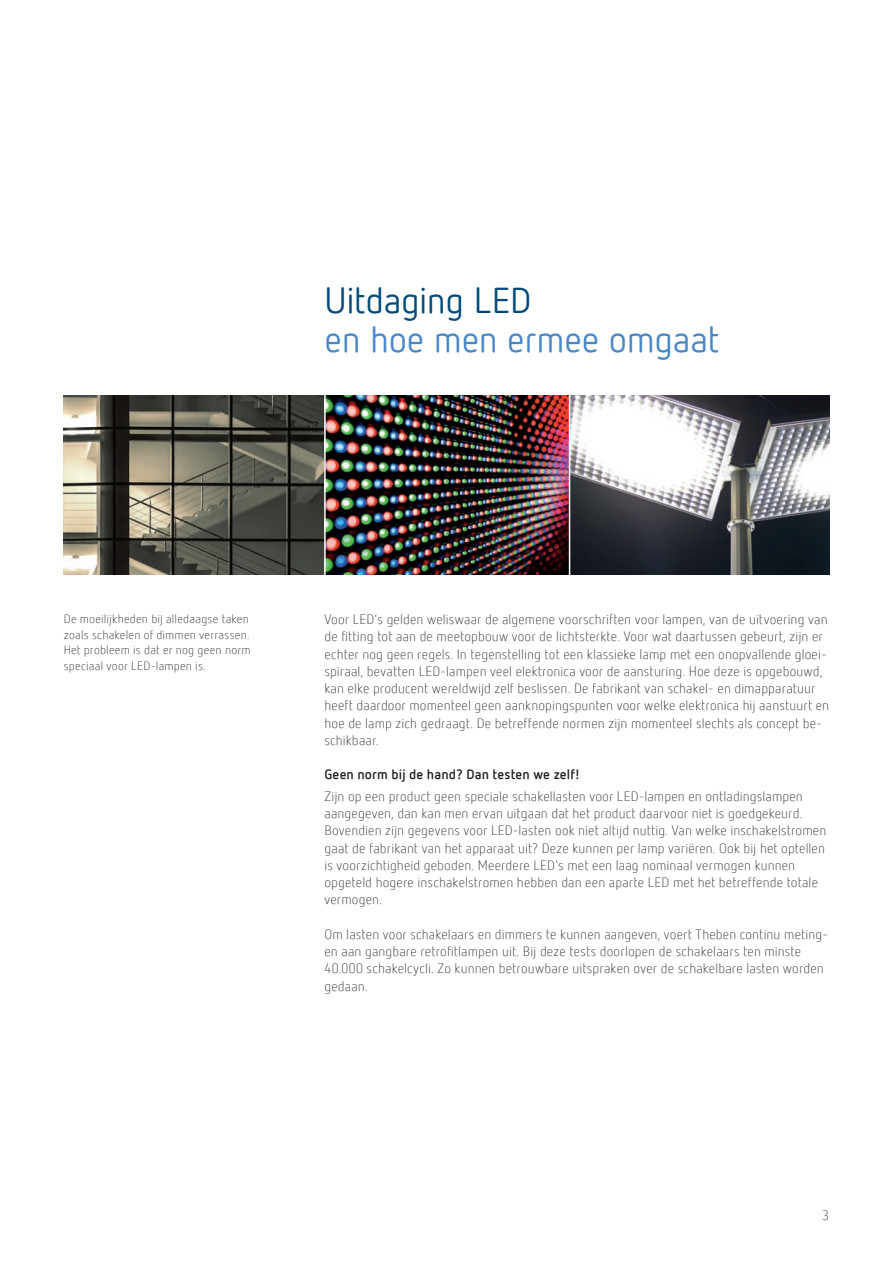
<style>
.page{position:relative;width:893px;height:1263px;background:#fff}
.page>*{position:absolute;margin:0;border:0;box-sizing:border-box;transform-origin:0 0}
.t1{font:36px "Netto Offc Pro";letter-spacing:-.01em;color:#4786c6}
.t2{font:36px "Netto Offc Pro";letter-spacing:-.01em;color:#004a7b}
.t3{font:300 13.5px/17.2px "Netto Offc Pro";letter-spacing:.01em;color:#231f20}
.t4{font:700 13.5px "Netto Offc Pro";letter-spacing:.01em;color:#231f20}
.t5{font:300 12px/15.8px "Netto Offc Pro";letter-spacing:.015em;color:#231f20}
</style>
<div class="page">
<img style="left:64px;top:395px;width:765px;height:179px">
<hr style="left:547px;top:395px;width:2px;height:193px;background:#fff">
<hr style="left:324px;top:384px;width:2px;height:216px;background:#fff">
<hr style="left:569px;top:384px;width:1px;height:216px;background:#fff">
<h1 class="t2" style="left:325px;top:277px;width:208px">Uitdaging LED</h1>
<h1 class="t1" style="left:325px;top:316px;width:396px">en hoe men ermee omgaat</h1>
<p class="t5" style="left:64px;top:610px;width:189px">De moeilijkheden bij alledaagse taken zoals schakelen of dimmen verrassen.<br>Het probleem is dat er nog geen norm speciaal voor LED-lampen is.</p>
<p class="t3" style="left:324px;top:610px;width:506px">Voor LED's gelden weliswaar de algemene voorschriften voor lampen, van de uitvoering van de fitting tot aan de meetopbouw voor de lichtsterkte. Voor wat daartussen gebeurt, zijn er echter nog geen regels. In tegenstelling tot een klassieke lamp met een onopvallende gloei&shy;spiraal, bevatten LED-lampen veel elektronica voor de aansturing. Hoe deze is opgebouwd, kan elke producent wereldwijd zelf beslissen. De fabrikant van schakel- en dimapparatuur heeft daardoor momenteel geen aanknopingspunten voor welke elektronica hij aanstuurt en hoe de lamp zich gedraagt. De betreffende normen zijn momenteel slechts als concept be&shy;schikbaar.</p>
<p class="t4" style="left:324px;top:765px;width:257px">Geen norm bij de hand? Dan testen we zelf!</p>
<p class="t3" style="left:324px;top:787px;width:503px">Zijn op een product geen speciale schakellasten voor LED-lampen en ontladingslampen aangegeven, dan kan men ervan uitgaan dat het product daarvoor niet is goedgekeurd.<br>Bovendien zijn gegevens voor LED-lasten ook niet altijd nuttig. Van welke inschakelstromen gaat de fabrikant van het apparaat uit? Deze kunnen per lamp variëren. Ook bij het optellen is voorzichtigheid geboden. Meerdere LED's met een laag nominaal vermogen kunnen opgeteld hogere inschakelstromen hebben dan een aparte LED met het betreffende totale vermogen.</p>
<p class="t3" style="left:324px;top:925px;width:505px">Om lasten voor schakelaars en dimmers te kunnen aangeven, voert Theben continu meting&shy;en aan gangbare retrofitlampen uit. Bij deze tests doorlopen de schakelaars ten minste 40.000 schakelcycli. Zo kunnen betrouwbare uitspraken over de schakelbare lasten worden gedaan.</p>
<p class="t3" style="left:822px;top:1207px;width:8px">3</p>
</div>
